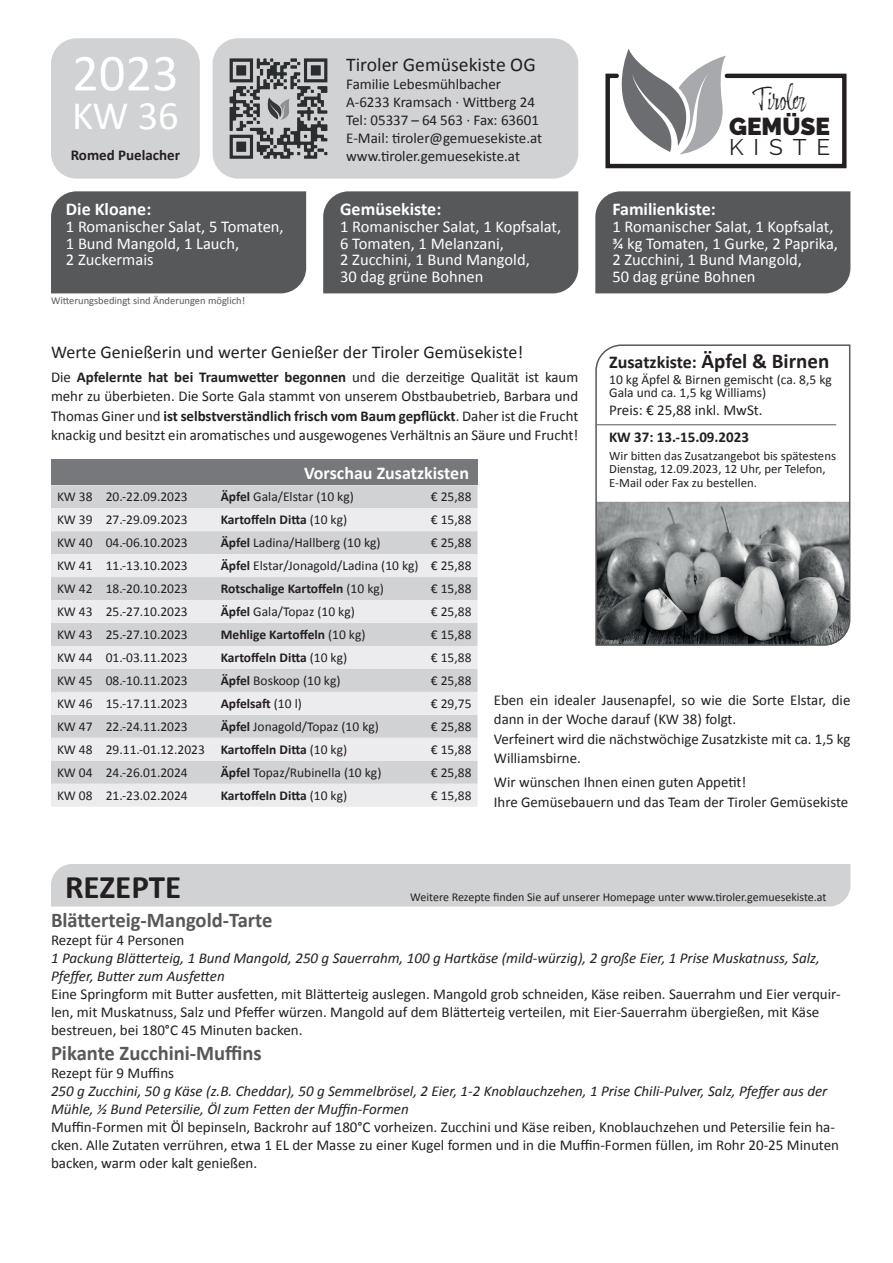
<style>
.page{position:relative;width:893px;height:1263px;background:#fff}
.page>*{position:absolute;margin:0;border:0;box-sizing:border-box;transform-origin:0 0}
.t1{font:52.5px "Calibri";color:#fff}
.t2{font:40.5px "Calibri";color:#fff}
.t3{font:700 33px "Calibri";color:#231f20}
.t4{font:27.3px "Adore You";color:#231f20}
.t5{font:900 24.3px "Raleway";color:#231f20}
.t6{font:22.65px "Raleway";letter-spacing:.44em;color:#231f20}
.t7{font:700 21px "Calibri";color:#57585a}
.t8{font:19.5px "Calibri";color:#231f20}
.t9{font:700 18px "Calibri";color:#fff}
.t10{font:18px "Calibri";color:#231f20}
.t11{font:700 18px "Calibri";color:#231f20}
.t12{font:16.5px/16.5px "Calibri";color:#fff}
.t13{font:15px/18px "Calibri";color:#231f20}
.t14{font:italic 15px/18px "Calibri";color:#231f20}
.t15{font:700 15px "Calibri";color:#231f20}
.t16{font:13.5px/13.5px "Calibri";color:#231f20}
.t17{font:700 13.5px "Calibri";color:#231f20}
.t18{font:12.75px/13.5px "Calibri";color:#231f20}
.t19{font:12px "Calibri";color:#231f20}
.t20{font:10.5px "Calibri";color:#57585a}
.s1{font-weight:700}
.s2{font-size:21px}
.s3{font-weight:400}
</style>
<div class="page">
<div style="left:213px;top:38px;width:365px;height:141px;background:#d1d2d4;border-radius:26px"></div>
<div style="left:51px;top:38px;width:149px;height:141px;background:#d1d2d4;border-radius:26px"></div>
<div style="left:323px;top:191px;width:255px;height:102px;background:#57585a"></div>
<div style="left:595px;top:191px;width:255px;height:102px;background:#57585a"></div>
<div style="left:51px;top:191px;width:255px;height:102px;background:#57585a"></div>
<img style="left:229px;top:58px;width:99px;height:101px">
<svg style="left:605px;top:49px;width:242px;height:120px"></svg>
<div style="left:51px;top:864px;width:799px;height:42px;background:#d1d2d4"></div>
<div style="left:51px;top:485px;width:426px;height:23px;background:#d1d2d4"></div>
<svg style="left:51px;top:508px;width:426px;height:299px;background:#dfe0e2"></svg>
<div style="left:51px;top:459px;width:426px;height:26px;background:#76787b"></div>
<svg style="left:595px;top:344px;width:256px;height:302px"></svg>
<hr style="left:597px;top:424px;width:239px;height:1px;background:#57585a">
<h1 class="t1" style="left:72px;top:40px;width:108px">2023</h1>
<h2 class="t2" style="left:72px;top:90px;width:108px">KW 36</h2>
<p class="t15" style="left:71px;top:146px;width:111px">Romed Puelacher</p>
<p class="t9" style="left:66px;top:198px;width:87px">Die Kloane:</p>
<p class="t12" style="left:66px;top:218px;width:219px">1 Romanischer Salat, 5 Tomaten,<br>1 Bund Mangold, 1 Lauch,<br>2 Zuckermais</p>
<p class="t20" style="left:51px;top:294px;width:196px">Witterungsbedingt sind Änderungen möglich!</p>
<h3 class="t8" style="left:346px;top:52px;width:191px">Tiroler Gemüsekiste OG</h3>
<p class="t13" style="left:346px;top:75px;width:198px">Familie Lebesmühlbacher<br>A-6233 Kramsach · Wittberg 24<br>Tel: 05337 – 64 563 · Fax: 63601<br>E-Mail: tiroler@gemuesekiste.at www.tiroler.gemuesekiste.at</p>
<p class="t9" style="left:340px;top:198px;width:103px">Gemüsekiste:</p>
<p class="t12" style="left:340px;top:218px;width:223px">1 Romanischer Salat, 1 Kopfsalat,<br>6 Tomaten, 1 Melanzani,<br>2 Zucchini, 1 Bund Mangold,<br>30 dag grüne Bohnen</p>
<p class="t10" style="left:51px;top:341px;width:474px">Werte Genießerin und werter Genießer der Tiroler Gemüsekiste!</p>
<p class="t13" style="left:51px;top:367px;width:529px;line-height:19.5px;text-align:justify">Die <span class="s1">Apfelernte hat bei Traumwetter begonnen</span> und die derzeitige Qualität ist kaum mehr zu überbieten. Die Sorte Gala stammt von unserem Obstbaubetrieb, Barbara und Thomas Giner und <span class="s1">ist selbstverständlich frisch vom Baum gepflückt</span>. Daher ist die Frucht knackig und besitzt ein aromatisches und ausgewogenes Verhältnis an Säure und Frucht!</p>
<p class="t9" style="left:304px;top:461px;width:166px">Vorschau Zusatzkisten</p>
<h3 class="t4" style="left:753px;top:84px;width:55px">Tiroler</h3>
<h3 class="t5" style="left:729px;top:113px;width:103px">GEMÜSE</h3>
<h3 class="t6" style="left:729px;top:134px;width:103px">KISTE</h3>
<p class="t9" style="left:612px;top:198px;width:105px">Familienkiste:</p>
<p class="t12" style="left:612px;top:218px;width:227px">1 Romanischer Salat, 1 Kopfsalat, ¾ kg Tomaten, 1 Gurke, 2 Paprika,<br>2 Zucchini, 1 Bund Mangold,<br>50 dag grüne Bohnen</p>
<p class="t11" style="left:609px;top:351px;width:222px">Zusatzkiste: <span class="s2">Äpfel &amp; Birnen</span></p>
<p class="t16" style="left:609px;top:373px;width:224px">10 kg Äpfel &amp; Birnen gemischt (ca. 8,5 kg<br>Gala und ca. 1,5 kg Williams)</p>
<p class="t13" style="left:609px;top:402px;width:155px">Preis: € 25,88 inkl. MwSt.</p>
<p class="t15" style="left:609px;top:427px;width:141px">KW 37: 13.-15.09.2023</p>
<p class="t18" style="left:609px;top:449px;width:228px">Wir bitten das Zusatzangebot bis spätestens<br>Dienstag, 12.09.2023, 12 Uhr, per Telefon,<br>E-Mail oder Fax zu bestellen.</p>
<p class="t16" style="left:57px;top:490px;width:132px">KW 38 20.-22.09.2023</p>
<p class="t16" style="left:221px;top:490px;width:135px"><span class="s1">Äpfel</span> Gala/Elstar (10 kg)</p>
<p class="t16" style="left:431px;top:490px;width:42px">€ 25,88</p>
<p class="t16" style="left:57px;top:513px;width:132px">KW 39 27.-29.09.2023</p>
<p class="t17" style="left:221px;top:511px;width:128px">Kartoffeln Ditta <span class="s3">(10 kg)</span></p>
<p class="t16" style="left:431px;top:513px;width:42px">€ 15,88</p>
<p class="t16" style="left:57px;top:536px;width:132px">KW 40 04.-06.10.2023</p>
<p class="t16" style="left:221px;top:536px;width:161px"><span class="s1">Äpfel</span> Ladina/Hallberg (10 kg)</p>
<p class="t16" style="left:431px;top:536px;width:42px">€ 25,88</p>
<p class="t16" style="left:57px;top:559px;width:132px">KW 41 11.-13.10.2023</p>
<p class="t16" style="left:221px;top:559px;width:252px"><span class="s1">Äpfel</span> Elstar/Jonagold/Ladina (10 kg) € 25,88</p>
<p class="t16" style="left:57px;top:582px;width:132px">KW 42 18.-20.10.2023</p>
<p class="t17" style="left:221px;top:580px;width:165px">Rotschalige Kartoffeln <span class="s3">(10 kg)</span></p>
<p class="t16" style="left:431px;top:582px;width:42px">€ 15,88</p>
<p class="t16" style="left:57px;top:605px;width:132px">KW 43 25.-27.10.2023</p>
<p class="t16" style="left:221px;top:605px;width:136px"><span class="s1">Äpfel</span> Gala/Topaz (10 kg)</p>
<p class="t16" style="left:431px;top:605px;width:42px">€ 25,88</p>
<p class="t16" style="left:57px;top:628px;width:132px">KW 43 25.-27.10.2023</p>
<p class="t17" style="left:221px;top:626px;width:146px">Mehlige Kartoffeln <span class="s3">(10 kg)</span></p>
<p class="t16" style="left:431px;top:628px;width:42px">€ 15,88</p>
<p class="t16" style="left:57px;top:651px;width:132px">KW 44 01.-03.11.2023</p>
<p class="t17" style="left:221px;top:649px;width:128px">Kartoffeln Ditta <span class="s3">(10 kg)</span></p>
<p class="t16" style="left:431px;top:651px;width:42px">€ 15,88</p>
<p class="t16" style="left:57px;top:674px;width:132px">KW 45 08.-10.11.2023</p>
<p class="t16" style="left:221px;top:674px;width:121px"><span class="s1">Äpfel</span> Boskoop (10 kg)</p>
<p class="t16" style="left:431px;top:674px;width:42px">€ 25,88</p>
<p class="t16" style="left:57px;top:697px;width:132px">KW 46 15.-17.11.2023</p>
<p class="t17" style="left:221px;top:695px;width:83px">Apfelsaft <span class="s3">(10 l)</span></p>
<p class="t16" style="left:431px;top:697px;width:42px">€ 29,75</p>
<p class="t16" style="left:57px;top:720px;width:132px">KW 47 22.-24.11.2023</p>
<p class="t16" style="left:221px;top:720px;width:160px"><span class="s1">Äpfel</span> Jonagold/Topaz (10 kg)</p>
<p class="t16" style="left:431px;top:720px;width:42px">€ 25,88</p>
<p class="t16" style="left:57px;top:743px;width:292px">KW 48 29.11.-01.12.2023 <span class="s1">Kartoffeln Ditta</span> (10 kg)</p>
<p class="t16" style="left:431px;top:743px;width:42px">€ 15,88</p>
<p class="t16" style="left:57px;top:766px;width:132px">KW 04 24.-26.01.2024</p>
<p class="t16" style="left:221px;top:766px;width:162px"><span class="s1">Äpfel</span> Topaz/Rubinella (10 kg)</p>
<p class="t16" style="left:431px;top:766px;width:42px">€ 25,88</p>
<p class="t16" style="left:57px;top:789px;width:132px">KW 08 21.-23.02.2024</p>
<p class="t17" style="left:221px;top:787px;width:128px">Kartoffeln Ditta <span class="s3">(10 kg)</span></p>
<p class="t16" style="left:431px;top:789px;width:42px">€ 15,88</p>
<p class="t13" style="left:494px;top:690px;width:358px;line-height:19.5px">Eben ein idealer Jausenapfel, so wie die Sorte Elstar, die dann in der Woche darauf (KW 38) folgt.<br>Verfeinert wird die nächstwöchige Zusatzkiste mit ca. 1,5 kg Williamsbirne.</p>
<p class="t13" style="left:494px;top:772px;width:356px;line-height:19.5px">Wir wünschen Ihnen einen guten Appetit!<br>Ihre Gemüsebauern und das Team der Tiroler Gemüsekiste</p>
<h3 class="t3" style="left:65px;top:866px;width:118px">REZEPTE</h3>
<p class="t19" style="left:410px;top:889px;width:418px">Weitere Rezepte finden Sie auf unserer Homepage unter www.tiroler.gemuesekiste.at</p>
<h3 class="t7" style="left:51px;top:906px;width:223px">Blätterteig-Mangold-Tarte</h3>
<p class="t13" style="left:51px;top:930px;width:135px">Rezept für 4 Personen</p>
<p class="t14" style="left:51px;top:948px;width:770px">1 Packung Blätterteig, 1 Bund Mangold, 250 g Sauerrahm, 100 g Hartkäse (mild-würzig), 2 große Eier, 1 Prise Muskatnuss, Salz,<br>Pfeffer, Butter zum Ausfetten</p>
<p class="t13" style="left:51px;top:984px;width:791px">Eine Springform mit Butter ausfetten, mit Blätterteig auslegen. Mangold grob schneiden, Käse reiben. Sauerrahm und Eier verquir&shy;len, mit Muskatnuss, Salz und Pfeffer würzen. Mangold auf dem Blätterteig verteilen, mit Eier-Sauerrahm übergießen, mit Käse bestreuen, bei 180°C 45 Minuten backen.</p>
<h3 class="t7" style="left:51px;top:1039px;width:212px">Pikante Zucchini-Muffins</h3>
<p class="t13" style="left:51px;top:1064px;width:125px">Rezept für 9 Muffins</p>
<p class="t14" style="left:51px;top:1081px;width:778px">250 g Zucchini, 50 g Käse (z.B. Cheddar), 50 g Semmelbrösel, 2 Eier, 1-2 Knoblauchzehen, 1 Prise Chili-Pulver, Salz, Pfeffer aus der<br>Mühle, ½ Bund Petersilie, Öl zum Fetten der Muffin-Formen</p>
<p class="t13" style="left:51px;top:1118px;width:790px">Muffin-Formen mit Öl bepinseln, Backrohr auf 180°C vorheizen. Zucchini und Käse reiben, Knoblauchzehen und Petersilie fein ha&shy;cken. Alle Zutaten verrühren, etwa 1 EL der Masse zu einer Kugel formen und in die Muffin-Formen füllen, im Rohr 20-25 Minuten backen, warm oder kalt genießen.</p>
</div>
